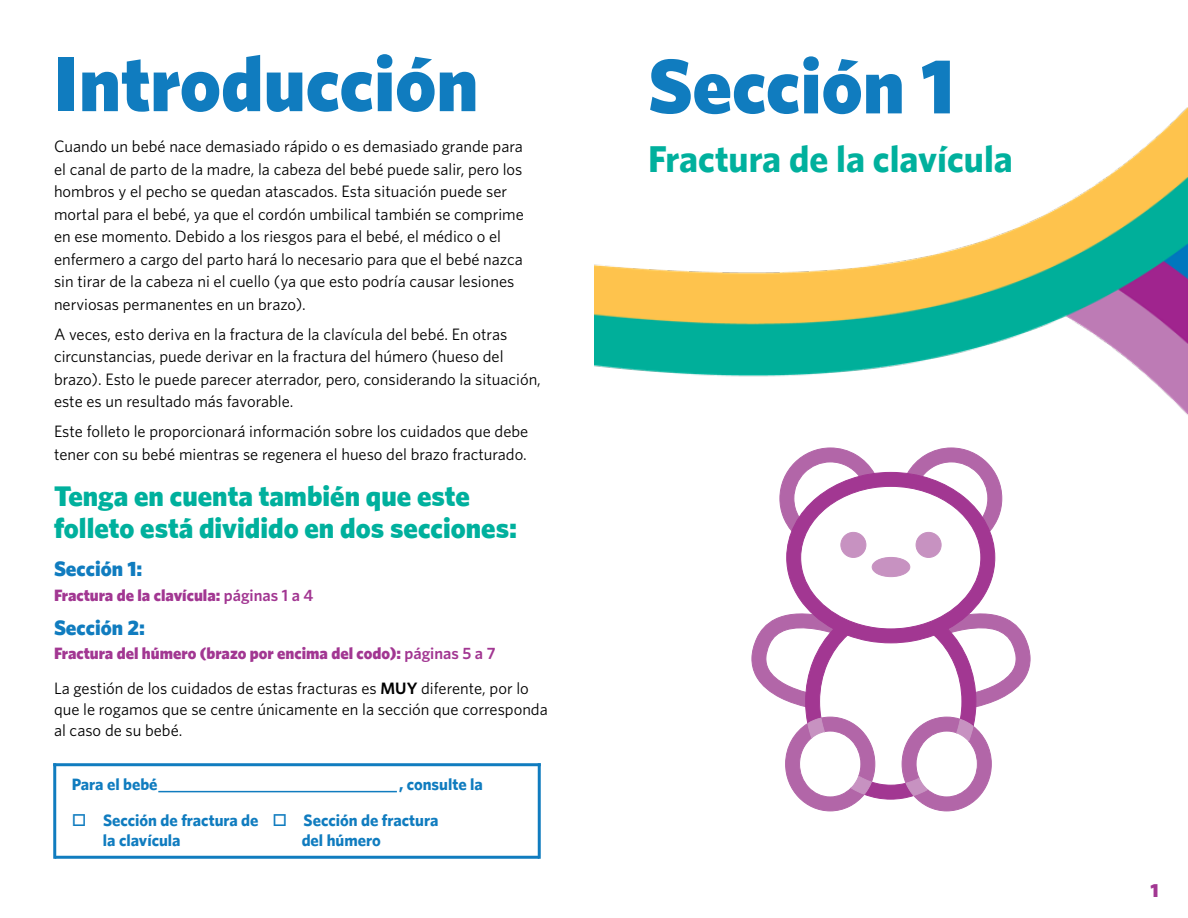
<style>
.page{position:relative;width:1188px;height:918px;background:#fff}
.page>*{position:absolute;margin:0;border:0;box-sizing:border-box;transform-origin:0 0}
.t1{font:900 78px "Whitney";color:#107cbf}
.t2{font:700 37.5px "Whitney";color:#00b09d}
.t3{font:900 28.5px/32.4px "Whitney";color:#00b09d}
.t4{font:900 21px "Whitney";color:#107cbf}
.t5{font:900 19.05px "Whitney";color:#a23792}
.t6{font:16.5px/22.5px "Whitney";color:#000}
.t7{font:700 16.5px/19.5px "Whitney";color:#107cbf}
.t8{font:900 16.5px "Whitney";color:#a23792}
.s1{font-weight:600}
.s2{font-weight:900;color:#a23792}
.s3{font-weight:600;color:#a23792}
</style>
<div class="page">
<hr style="left:53px;top:763px;width:3px;height:96px;background:#107cbf">
<hr style="left:53px;top:763px;width:488px;height:3px;background:#107cbf">
<hr style="left:538px;top:763px;width:3px;height:96px;background:#107cbf">
<hr style="left:55px;top:856px;width:484px;height:3px;background:#107cbf">
<hr style="left:158px;top:791px;width:239px;height:1px;background:#107cbf">
<svg style="left:752px;top:520px;width:278px;height:280px"></svg>
<svg style="left:787px;top:520px;width:208px;height:206px"></svg>
<svg style="left:801px;top:520px;width:190px;height:291px"></svg>
<img style="left:594px;top:107px;width:594px;height:413px">
<h1 class="t1" style="left:54px;top:37px;width:426px">Introducción</h1>
<p class="t6" style="left:54px;top:135px;width:471px">Cuando un bebé nace demasiado rápido o es demasiado grande para el canal de parto de la madre, la cabeza del bebé puede salir, pero los hombros y el pecho se quedan atascados. Esta situación puede ser mortal para el bebé, ya que el cordón umbilical también se comprime en ese momento. Debido a los riesgos para el bebé, el médico o el enfermero a cargo del parto hará lo necesario para que el bebé nazca sin tirar de la cabeza ni el cuello (ya que esto podría causar lesiones nerviosas permanentes en un brazo).</p>
<p class="t6" style="left:54px;top:323px;width:488px">A veces, esto deriva en la fractura de la clavícula del bebé. En otras circunstancias, puede derivar en la fractura del húmero (hueso del brazo). Esto le puede parecer aterrador, pero, considerando la situación, este es un resultado más favorable.</p>
<p class="t6" style="left:54px;top:420px;width:476px">Este folleto le proporcionará información sobre los cuidados que debe tener con su bebé mientras se regenera el hueso del brazo fracturado.</p>
<h3 class="t3" style="left:54px;top:479px;width:465px">Tenga en cuenta también que este folleto está dividido en dos secciones:</h3>
<p class="t4" style="left:54px;top:556px;width:90px">Sección 1:</p>
<p class="t8" style="left:54px;top:585px;width:261px">Fractura de la clavícula: <span class="s1">páginas 1 a 4</span></p>
<p class="t4" style="left:54px;top:615px;width:93px">Sección 2:</p>
<p class="t6" style="left:54px;top:636px;width:476px;line-height:34.5px"><span class="s2">Fractura del húmero (brazo por encima del codo):</span> <span class="s3">páginas 5 a 7<br></span>La gestión de los cuidados de estas fracturas es <span class="s1">MUY</span> diferente, por lo</p>
<p class="t6" style="left:54px;top:698px;width:495px;line-height:21px">que le rogamos que se centre únicamente en la sección que corresponda al caso de su bebé.</p>
<p class="t7" style="left:72px;top:774px;width:87px">Para el bebé</p>
<p class="t7" style="left:399px;top:774px;width:85px">, consulte la</p>
<p class="t7" style="left:103px;top:810px;width:337px;text-indent:-31px">□ Sección de fractura de □ Sección de fractura la clavícula</p>
<p class="t7" style="left:302px;top:830px;width:81px">del húmero</p>
<h1 class="t1" style="left:648px;top:39px;width:308px">Sección 1</h1>
<h2 class="t2" style="left:648px;top:136px;width:366px">Fractura de la clavícula</h2>
<p class="t5" style="left:1151px;top:878px;width:10px">1</p>
</div>
